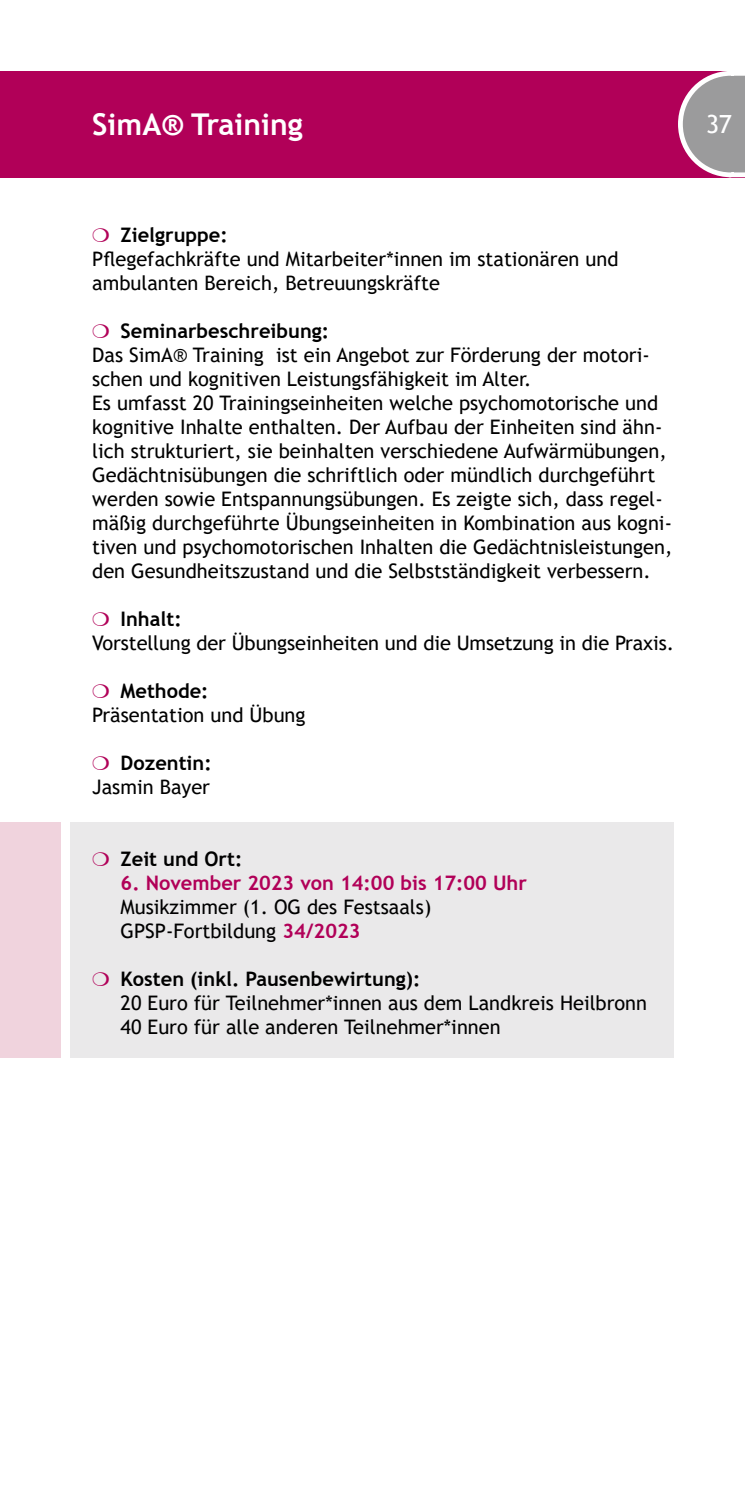
<style>
.page{position:relative;width:745px;height:1489px;background:#fff}
.page>*{position:absolute;margin:0;border:0;box-sizing:border-box;transform-origin:0 0}
.Headline_1{font:700 30px "Trebuchet MS";color:#fff}
.t1{font:25px "Trebuchet MS";color:#fff}
.Body{font:20px/24px "Trebuchet MS";color:#000}
.Headline_3_als_Aufzä{font:20px "Trebuchet MS";color:#000}
.Headline_3_als_Aufzä-2{font:700 20px "Trebuchet MS";color:#000}
.Headline_3_als_Aufzä-3{font:700 20px "Trebuchet MS";color:#b10058}
.s1{font-weight:700;color:#b10058}
</style>
<div class="page">
<div style="left:0;top:71px;width:744px;height:106px;background:#b10058"></div>
<svg style="left:675px;top:71px;width:69px;height:107px"></svg>
<div style="left:71px;top:822px;width:602px;height:235px;background:#eae9ea"></div>
<div style="left:0;top:822px;width:60px;height:235px;background:#f0d3dd"></div>
<p class="Headline_1" style="left:92px;top:106px;width:212px">SimA® Training</p>
<p class="Headline_3_als_Aufzä-2" style="left:120px;top:222px;width:109px">Zielgruppe:</p>
<p class="Body" style="left:92px;top:246px;width:527px">Pflegefachkräfte und Mitarbeiter*innen im stationären und ambulanten Bereich, Betreuungskräfte</p>
<p class="Headline_3_als_Aufzä-2" style="left:120px;top:318px;width:210px">Seminarbeschreibung:</p>
<p class="Body" style="left:92px;top:342px;width:558px">Das SimA® Training ist ein Angebot zur Förderung der motori&shy;schen und kognitiven Leistungsfähigkeit im Alter.</p>
<p class="Body" style="left:92px;top:390px;width:581px">Es umfasst 20 Trainingseinheiten welche psychomotorische und kognitive Inhalte enthalten. Der Aufbau der Einheiten sind ähn&shy;lich strukturiert, sie beinhalten verschiedene Aufwärmübungen, Gedächtnisübungen die schriftlich oder mündlich durchgeführt werden sowie Entspannungsübungen. Es zeigte sich, dass regel&shy;mäßig durchgeführte Übungseinheiten in Kombination aus kogni&shy;tiven und psychomotorischen Inhalten die Gedächtnisleistungen, den Gesundheitszustand und die Selbstständigkeit verbessern.</p>
<p class="Headline_3_als_Aufzä-2" style="left:120px;top:606px;width:63px">Inhalt:</p>
<p class="Body" style="left:92px;top:630px;width:583px">Vorstellung der Übungseinheiten und die Umsetzung in die Praxis.</p>
<p class="Headline_3_als_Aufzä-2" style="left:120px;top:678px;width:89px">Methode:</p>
<p class="Body" style="left:92px;top:702px;width:215px">Präsentation und Übung</p>
<p class="Headline_3_als_Aufzä-2" style="left:120px;top:750px;width:93px">Dozentin:</p>
<p class="Body" style="left:92px;top:774px;width:119px">Jasmin Bayer</p>
<p class="Headline_3_als_Aufzä-2" style="left:120px;top:846px;width:123px">Zeit und Ort:</p>
<p class="Headline_3_als_Aufzä-3" style="left:120px;top:870px;width:407px">6. November 2023 von 14:00 bis 17:00 Uhr</p>
<p class="Headline_3_als_Aufzä" style="left:120px;top:894px;width:312px">Musikzimmer (1. OG des Festsaals)</p>
<p class="Headline_3_als_Aufzä" style="left:120px;top:918px;width:241px">GPSP-Fortbildung <span class="s1">34/2023</span></p>
<p class="Headline_3_als_Aufzä-2" style="left:120px;top:966px;width:301px">Kosten (inkl. Pausenbewirtung):</p>
<p class="Headline_3_als_Aufzä" style="left:120px;top:990px;width:527px">20 Euro für Teilnehmer*innen aus dem Landkreis Heilbronn</p>
<p class="Headline_3_als_Aufzä" style="left:120px;top:1014px;width:381px">40 Euro für alle anderen Teilnehmer*innen</p>
<p class="t1" style="left:705px;top:109px;width:27px">37</p>
</div>
